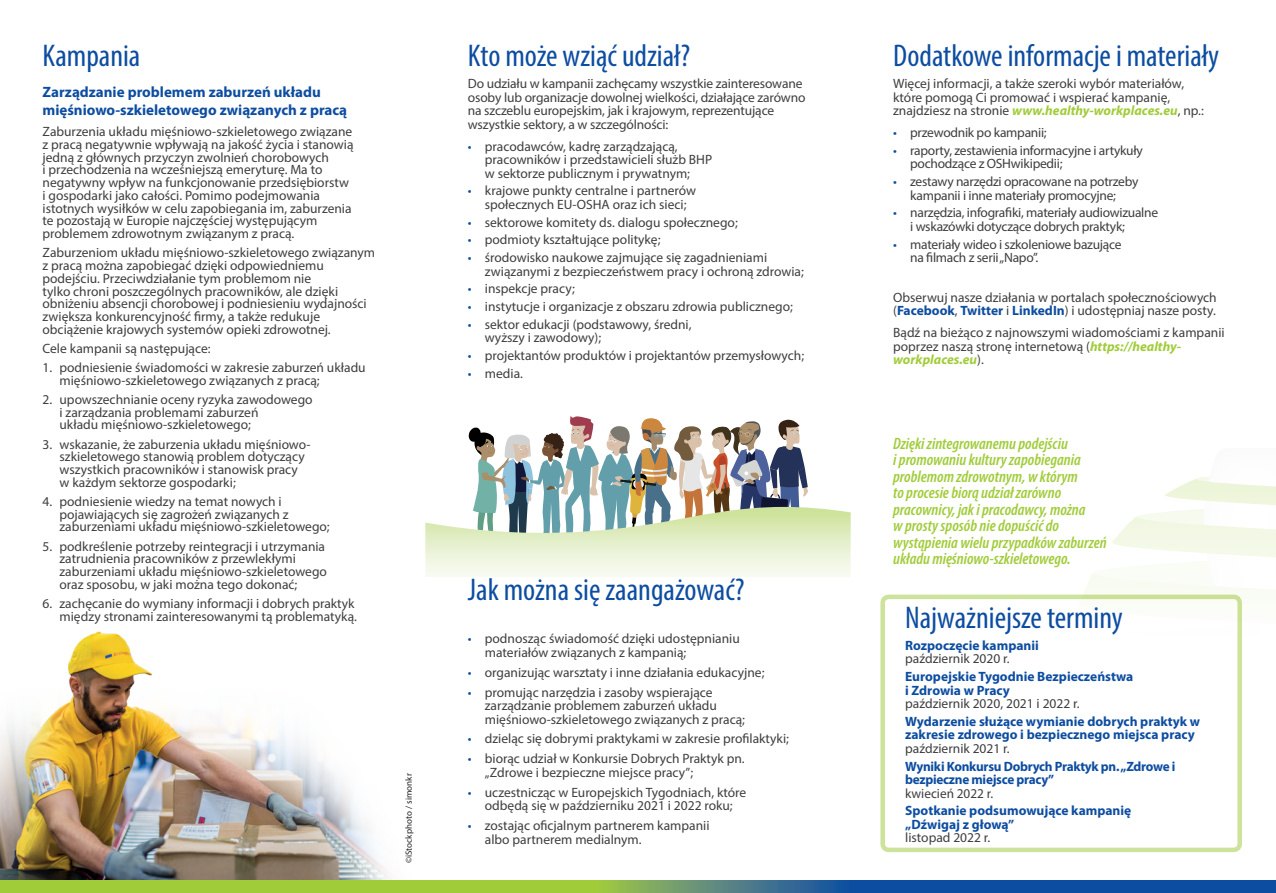
<style>
.page{position:relative;width:1276px;height:893px;background:#fff}
.page>*{position:absolute;margin:0;border:0;box-sizing:border-box;transform-origin:0 0}
.Title_H1{font:condensed 31.5px "Myriad Pro";color:#0d4da1}
.catch_phrase{font:italic 600 condensed 16.5px/16.5px "Myriad Pro";color:#a1cc3a}
.Paragraph_title{font:700 15px/18px "Myriad Pro";color:#0d4da1}
.t1{font:13.5px/12.8px "Myriad Pro";color:#3e3e3f}
.t2{font:13.5px/13.5px "Myriad Pro";letter-spacing:-.02em;color:#3e3e3f}
.t3{font:700 13.5px/13.5px "Myriad Pro";color:#0d4da1}
.t4{font:700 13.5px/13.5px "Myriad Pro";letter-spacing:-.02em;color:#0d4da1}
.t5{font:9px "Myriad Pro";color:#231f20}
.s1{color:#0d4da1}
.s2{font-weight:700;font-style:italic;color:#a1cc3a}
.s3{font-weight:700;color:#0d4da1}
.s4{font-weight:400;color:#3e3e3f}
</style>
<div class="page">
<img style="left:0;top:631px;width:391px;height:249px">
<svg style="left:425px;top:416px;width:425px;height:161px"></svg>
<div style="left:880px;top:595px;width:362px;height:257px;border:4px solid #cde29a;border-radius:6px"></div>
<svg style="left:1070px;top:477px;width:206px;height:197px"></svg>
<div style="left:0;top:880px;width:425px;height:13px;background:#a1cc3a"></div>
<svg style="left:425px;top:880px;width:425px;height:13px;background:#76a360"></svg>
<div style="left:850px;top:880px;width:426px;height:13px;background:#0d4da1"></div>
<p class="Title_H1" style="left:43px;top:37px;width:99px">Kampania</p>
<p class="Paragraph_title" style="left:43px;top:82px;width:306px">Zarządzanie problemem zaburzeń układu mięśniowo-szkieletowego związanych z pracą</p>
<p class="t1" style="left:43px;top:125px;width:312px">Zaburzenia układu mięśniowo-szkieletowego związane z pracą negatywnie wpływają na jakość życia i stanowią jedną z głównych przyczyn zwolnień chorobowych<br>i przechodzenia na wcześniejszą emeryturę. Ma to negatywny wpływ na funkcjonowanie przedsiębiorstw i gospodarki jako całości. Pomimo podejmowania istotnych wysiłków w celu zapobiegania im, zaburzenia te pozostają w Europie najczęściej występującym problemem zdrowotnym związanym z pracą.</p>
<p class="t1" style="left:43px;top:246px;width:334px">Zaburzeniom układu mięśniowo-szkieletowego związanym z pracą można zapobiegać dzięki odpowiedniemu podejściu. Przeciwdziałanie tym problemom nie<br>tylko chroni poszczególnych pracowników, ale dzięki obniżeniu absencji chorobowej i podniesieniu wydajności zwiększa konkurencyjność firmy, a także redukuje obciążenie krajowych systemów opieki zdrowotnej.</p>
<p class="t1" style="left:43px;top:342px;width:170px">Cele kampanii są następujące:</p>
<p class="t1" style="left:60px;top:361px;width:308px;text-indent:-17px">1. podniesienie świadomości w zakresie zaburzeń układu mięśniowo-szkieletowego związanych z pracą;</p>
<p class="t1" style="left:60px;top:393px;width:255px;text-indent:-17px">2. upowszechnianie oceny ryzyka zawodowego i zarządzania problemami zaburzeń<br>układu mięśniowo-szkieletowego;</p>
<p class="t1" style="left:60px;top:437px;width:252px;text-indent:-17px">3. wskazanie, że zaburzenia układu mięśniowo&shy;szkieletowego stanowią problem dotyczący wszystkich pracowników i stanowisk pracy w każdym sektorze gospodarki;</p>
<p class="t1" style="left:60px;top:495px;width:272px;text-indent:-17px">4. podniesienie wiedzy na temat nowych i pojawiających się zagrożeń związanych z zaburzeniami układu mięśniowo-szkieletowego;</p>
<p class="t1" style="left:60px;top:539px;width:269px;text-indent:-17px">5. podkreślenie potrzeby reintegracji i utrzymania zatrudnienia pracowników z przewlekłymi zaburzeniami układu mięśniowo-szkieletowego oraz sposobu, w jaki można tego dokonać;</p>
<p class="t1" style="left:43px;top:597px;width:316px;text-align:right">6. zachęcanie do wymiany informacji i dobrych praktyk między stronami zainteresowanymi tą problematyką.</p>
<p class="t5" style="left:403px;top:863px;width:91px;rotate:-90deg">©iStockphoto / simonkr</p>
<p class="Title_H1" style="left:468px;top:37px;width:224px">Kto może wziąć udział?</p>
<p class="t1" style="left:468px;top:77px;width:339px;line-height:13.5px">Do udziału w kampanii zachęcamy wszystkie zainteresowane osoby lub organizacje dowolnej wielkości, działające zarówno na szczeblu europejskim, jak i krajowym, reprezentujące wszystkie sektory, a w szczególności:</p>
<p class="t1" style="left:485px;top:139px;width:229px;line-height:13.5px;text-indent:-17px"><span class="s1">•</span> pracodawców, kadrę zarządzającą, pracowników i przedstawicieli służb BHP w sektorze publicznym i prywatnym;</p>
<p class="t1" style="left:468px;top:184px;width:230px;line-height:13.5px;text-align:center"><span class="s1">•</span> krajowe punkty centralne i partnerów społecznych EU-OSHA oraz ich sieci;</p>
<p class="t1" style="left:468px;top:216px;width:271px"><span class="s1">•</span> sektorowe komitety ds. dialogu społecznego;</p>
<p class="t1" style="left:468px;top:233px;width:194px"><span class="s1">•</span> podmioty kształtujące politykę;</p>
<p class="t1" style="left:485px;top:251px;width:320px;line-height:13.5px;text-indent:-17px"><span class="s1">•</span> środowisko naukowe zajmujące się zagadnieniami związanymi z bezpieczeństwem pracy i ochroną zdrowia;</p>
<p class="t1" style="left:468px;top:282px;width:109px"><span class="s1">•</span> inspekcje pracy;</p>
<p class="t1" style="left:468px;top:300px;width:326px"><span class="s1">•</span> instytucje i organizacje z obszaru zdrowia publicznego;</p>
<p class="t1" style="left:485px;top:317px;width:208px;line-height:13.5px;text-indent:-17px"><span class="s1">•</span> sektor edukacji (podstawowy, średni, wyższy i zawodowy);</p>
<p class="t1" style="left:468px;top:349px;width:338px"><span class="s1">•</span> projektantów produktów i projektantów przemysłowych;</p>
<p class="t1" style="left:468px;top:367px;width:57px"><span class="s1">•</span> media.</p>
<p class="Title_H1" style="left:468px;top:570px;width:278px">Jak można się zaangażować?</p>
<p class="t1" style="left:485px;top:632px;width:256px;line-height:13.5px;text-indent:-17px"><span class="s1">•</span> podnosząc świadomość dzięki udostępnianiu materiałów związanych z kampanią;</p>
<p class="t1" style="left:468px;top:665px;width:298px"><span class="s1">•</span> organizując warsztaty i inne działania edukacyjne;</p>
<p class="t1" style="left:485px;top:685px;width:262px;line-height:13.5px;text-indent:-17px"><span class="s1">•</span> promując narzędzia i zasoby wspierające zarządzanie problemem zaburzeń układu mięśniowo-szkieletowego związanych z pracą;</p>
<p class="t1" style="left:468px;top:732px;width:323px"><span class="s1">•</span> dzieląc się dobrymi praktykami w zakresie profilaktyki;</p>
<p class="t1" style="left:485px;top:752px;width:261px;line-height:13.5px;text-indent:-17px"><span class="s1">•</span> biorąc udział w Konkursie Dobrych Praktyk pn. „Zdrowe i bezpieczne miejsce pracy”;</p>
<p class="t1" style="left:468px;top:785px;width:280px;line-height:13.5px;text-align:center"><span class="s1">•</span> uczestnicząc w Europejskich Tygodniach, które odbędą się w październiku 2021 i 2022 roku;</p>
<p class="t1" style="left:485px;top:819px;width:226px;line-height:13.5px;text-indent:-17px"><span class="s1">•</span> zostając oficjalnym partnerem kampanii albo partnerem medialnym.</p>
<p class="Title_H1" style="left:893px;top:37px;width:327px">Dodatkowe informacje i materiały</p>
<p class="t1" style="left:893px;top:77px;width:312px;line-height:13.5px">Więcej informacji, a także szeroki wybór materiałów, które pomogą Ci promować i wspierać kampanię, znajdziesz na stronie <span class="s2">www.healthy-workplaces.eu</span>, np.:</p>
<p class="t2" style="left:893px;top:126px;width:155px"><span class="s1">•</span> przewodnik po kampanii;</p>
<p class="t2" style="left:910px;top:143px;width:234px;text-indent:-17px"><span class="s1">•</span> raporty, zestawienia informacyjne i artykuły pochodzące z OSHwikipedii;</p>
<p class="t2" style="left:893px;top:175px;width:247px;text-align:center"><span class="s1">•</span> zestawy narzędzi opracowane na potrzeby kampanii i inne materiały promocyjne;</p>
<p class="t2" style="left:910px;top:206px;width:249px;text-indent:-17px"><span class="s1">•</span> narzędzia, infografiki, materiały audiowizualne i wskazówki dotyczące dobrych praktyk;</p>
<p class="t2" style="left:910px;top:237px;width:213px;text-indent:-17px"><span class="s1">•</span> materiały wideo i szkoleniowe bazujące na filmach z serii „Napo”.</p>
<p class="t1" style="left:893px;top:290px;width:325px;line-height:13.5px">Obserwuj nasze działania w portalach społecznościowych (<span class="s3">Facebook</span>, <span class="s3">Twitter</span> i <span class="s3">LinkedIn</span>) i udostępniaj nasze posty.</p>
<p class="t1" style="left:893px;top:326px;width:333px;line-height:13.5px">Bądź na bieżąco z najnowszymi wiadomościami z kampanii poprzez naszą stronę internetową (<span class="s2">https://healthy&shy;workplaces.eu</span>).</p>
<p class="catch_phrase" style="left:893px;top:435px;width:215px">Dzięki zintegrowanemu podejściu<br>i promowaniu kultury zapobiegania problemom zdrowotnym, w którym<br>to procesie biorą udział zarówno pracownicy, jak i pracodawcy, można<br>w prosty sposób nie dopuścić do wystąpienia wielu przypadków zaburzeń układu mięśniowo-szkieletowego.</p>
<p class="Title_H1" style="left:905px;top:598px;width:219px">Najważniejsze terminy</p>
<p class="t3" style="left:905px;top:638px;width:135px">Rozpoczęcie kampanii <span class="s4">październik 2020 r.</span></p>
<p class="t3" style="left:905px;top:669px;width:230px">Europejskie Tygodnie Bezpieczeństwa i Zdrowia w Pracy<br><span class="s4">październik 2020, 2021 i 2022 r.</span></p>
<p class="t3" style="left:905px;top:714px;width:296px">Wydarzenie służące wymianie dobrych praktyk w zakresie zdrowego i bezpiecznego miejsca pracy <span class="s4">październik 2021 r.</span></p>
<p class="t4" style="left:905px;top:759px;width:272px">Wyniki Konkursu Dobrych Praktyk pn. „Zdrowe i bezpieczne miejsce pracy”<br><span class="s4">kwiecień 2022 r.</span></p>
<p class="t3" style="left:905px;top:804px;width:228px">Spotkanie podsumowujące kampanię „Dźwigaj z głową”<br><span class="s4">listopad 2022 r.</span></p>
</div>
